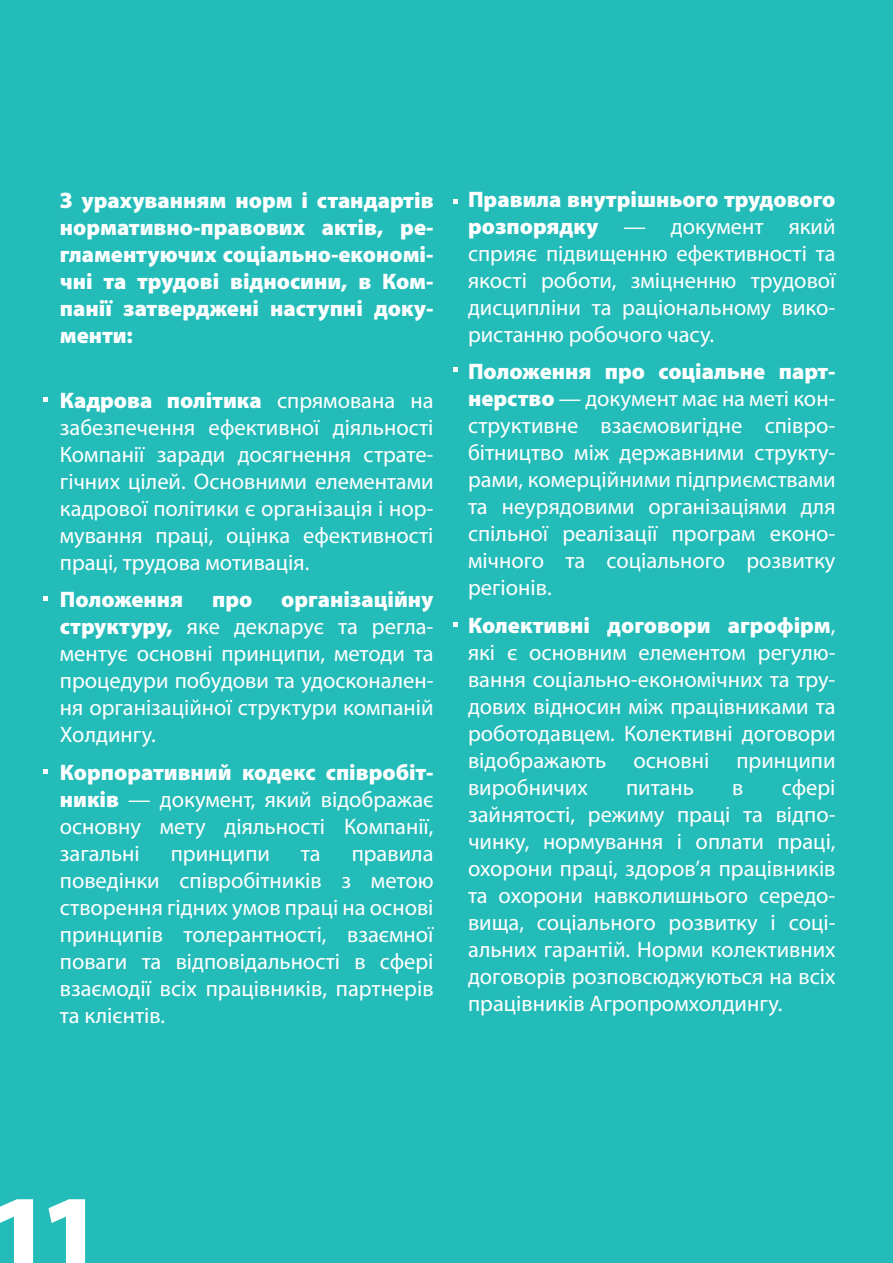
<style>
.page{position:relative;width:893px;height:1263px;background:#23bcb9}
.page>*{position:absolute;margin:0;border:0;box-sizing:border-box;transform-origin:0 0}
.t1{font:900 109.95px "Myriad Pro";color:#fff}
.t2{font:22.5px/27px "Myriad Pro";color:#fff;text-align:justify}
.t3{font:900 22.5px/27px "Myriad Pro";color:#fff;text-align:justify}
.s1{font-weight:900}
</style>
<div class="page">
<svg style="left:43px;top:397px;width:4px;height:5px"></svg>
<svg style="left:453px;top:367px;width:5px;height:5px"></svg>
<svg style="left:453px;top:199px;width:5px;height:5px"></svg>
<svg style="left:453px;top:622px;width:5px;height:4px"></svg>
<svg style="left:43px;top:597px;width:4px;height:4px"></svg>
<svg style="left:43px;top:769px;width:4px;height:5px"></svg>
<p class="t3" style="left:60px;top:187px;width:375px">З урахуванням норм і стандартів нормативно-правових актів, ре&shy;гламентуючих соціально-економі&shy;чні та трудові відносини, в Ком&shy;панії затверджені наступні доку&shy;менти:</p>
<p class="t2" style="left:60px;top:386px;width:375px"><span class="s1">Кадрова політика</span> спрямована на забезпечення ефективної діяльності Компанії заради досягнення страте&shy;гічних цілей. Основними елементами кадрової політики є організація і нор&shy;мування праці, оцінка ефективності праці, трудова мотивація.</p>
<p class="t3" style="left:60px;top:586px;width:125px">Положення</p>
<p class="t3" style="left:212px;top:586px;width:42px">про</p>
<p class="t2" style="left:60px;top:586px;width:375px;text-indent:221px"><span class="s1">організаційну структуру,</span> яке декларує та регла&shy;ментує основні принципи, методи та процедури побудови та удосконален&shy;ня організаційної структури компаній Холдингу.</p>
<p class="t2" style="left:60px;top:758px;width:375px"><span class="s1">Корпоративний кодекс співробіт&shy;ників</span> — документ, який відображає основну мету діяльності Компанії, загальні</p>
<p class="t2" style="left:60px;top:839px;width:375px;text-indent:292px">правила поведінки співробітників з метою створення гідних умов праці на основі принципів толерантності, взаємної поваги та відповідальності в сфері взаємодії всіх працівників, партнерів та клієнтів.</p>
<p class="t2" style="left:171px;top:839px;width:101px">принципи</p>
<p class="t2" style="left:301px;top:839px;width:21px">та</p>
<p class="t2" style="left:468px;top:185px;width:369px"><span class="s1">Правила внутрішнього трудового розпорядку</span> — документ який сприяє підвищенню ефективності та якості роботи, зміцненню трудової дисципліни та раціональному вико&shy;ристанню робочого часу.</p>
<p class="t2" style="left:468px;top:358px;width:369px"><span class="s1">Положення про соціальне парт&shy;нерство</span> — документ має на меті кон&shy;структивне взаємовигідне співро&shy;бітництво між державними структу&shy;рами, комерційними підприємствами та неурядовими організаціями для спільної реалізації програм еконо&shy;мічного та соціального розвитку регіонів.</p>
<p class="t2" style="left:468px;top:611px;width:369px"><span class="s1">Колективні договори агрофірм</span>, які є основним елементом регулю&shy;вання соціально-економічних та тру&shy;дових відносин між працівниками та роботодавцем. Колективні договори відображають основні принципи виробничих</p>
<p class="t2" style="left:468px;top:773px;width:369px;text-indent:314px">сфері зайнятості, режиму праці та відпо&shy;чинку, нормування і оплати праці, охорони праці, здоров’я працівників та охорони навколишнього середо&shy;вища, соціального розвитку і соці&shy;альних гарантій. Норми колективних договорів розповсюджуються на всіх працівників Агропромхолдингу.</p>
<p class="t2" style="left:626px;top:773px;width:69px">питань</p>
<p class="t2" style="left:732px;top:773px;width:13px">в</p>
<h1 class="t1" style="left:-12px;top:1171px;width:117px">11</h1>
</div>
